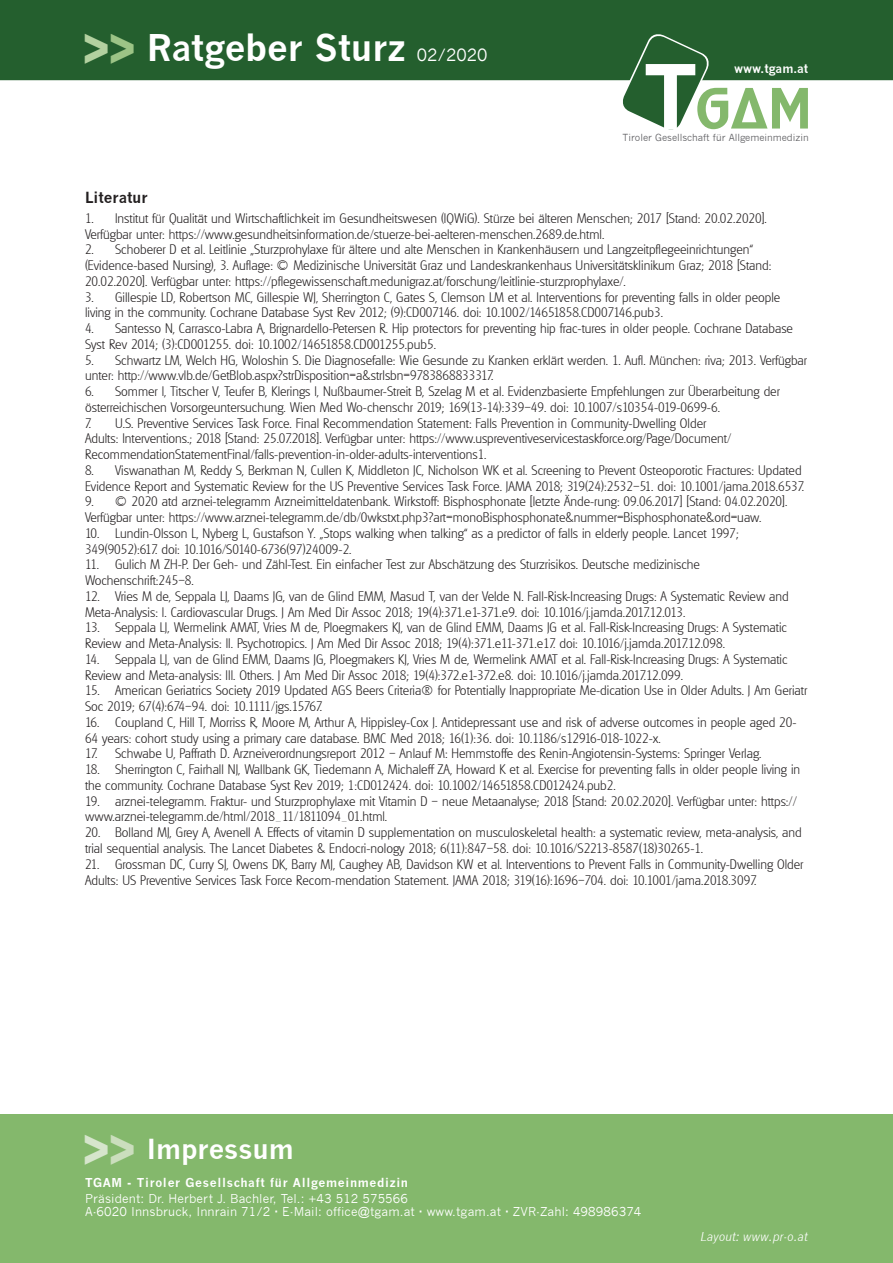
<style>
.page{position:relative;width:893px;height:1263px;background:#fff}
.page>*{position:absolute;margin:0;border:0;box-sizing:border-box;transform-origin:0 0}
.t1{font:700 87.6px "News Gothic";color:#fff}
.t2{font:700 36px "News Gothic";color:#fff}
.t3{font:700 27px "News Gothic";color:#fff}
.t4{font:700 15px "News Gothic";color:#231f20}
.t5{font:200 13.5px/15.8px "Glasgow";color:#231f20}
.t6{font:12px/13.5px "News Gothic";letter-spacing:.01em;color:#fff}
.t7{font:700 12px "News Gothic";letter-spacing:.06em;color:#fff}
.t8{font:italic 12px "News Gothic";color:#fff}
.t9{font:700 12px "News Gothic";color:#fff}
.t10{font:9.6px "News Gothic";letter-spacing:-.005em;color:#636366}
.s1{font-family:"Helvetica Neue LT Pro";font-weight:900;font-stretch:condensed;font-size:56.25px;color:#b3d1a0}
.s2{font-family:"Helvetica Neue LT Pro";font-weight:900;font-stretch:condensed;font-size:56.25px;color:#9cc486}
.s3{font-weight:400;font-size:16.5px}
.s4{font-family:"Helvetica Neue LT Pro";font-weight:900;font-stretch:condensed;font-size:56.25px;color:#d6e5cc}
.s5{font-family:"Helvetica Neue LT Pro";font-weight:900;font-stretch:condensed;font-size:56.25px;color:#cbdebd}
</style>
<div class="page">
<div style="left:0;top:0;width:893px;height:80px;background:#245f2e"></div>
<svg style="left:617px;top:34px;width:191px;height:96px"></svg>
<div style="left:0;top:1114px;width:893px;height:149px;background:#84b86c"></div>
<h2 class="t2" style="left:83px;top:26px;width:406px"><span class="s1">&gt;</span><span class="s2">&gt;</span> Ratgeber Sturz <span class="s3">02/2020</span></h2>
<h1 class="t1" style="left:643px;top:44px;width:57px">T</h1>
<p class="t9" style="left:734px;top:61px;width:76px">www.tgam.at</p>
<p class="t10" style="left:622px;top:132px;width:188px">Tiroler Gesellschaft für Allgemeinmedizin</p>
<p class="t4" style="left:85px;top:188px;width:64px">Literatur</p>
<p class="t5" style="left:85px;top:210px;width:683px">1. Institut für Qualität und Wirtschaftlichkeit im Gesundheitswesen (IQWiG). Stürze bei älteren Menschen; 2017 [Stand: 20.02.2020].<br>Verfügbar unter: https://www.gesundheitsinformation.de/stuerze-bei-aelteren-menschen.2689.de.html.</p>
<p class="t5" style="left:85px;top:242px;width:688px">2. Schoberer D et al. Leitlinie „Sturzprohylaxe für ältere und alte Menschen in Krankenhäusern und Langzeitpflegeeinrichtungen“ (Evidence-based Nursing), 3. Auflage: © Medizinische Universität Graz und Landeskrankenhaus Universitätsklinikum Graz; 2018 [Stand:<br>20.02.2020]. Verfügbar unter: https://pflegewissenschaft.medunigraz.at/forschung/leitlinie-sturzprophylaxe/.</p>
<p class="t5" style="left:85px;top:289px;width:697px">3. Gillespie LD, Robertson MC, Gillespie WJ, Sherrington C, Gates S, Clemson LM et al. Interventions for preventing falls in older people living in the community. Cochrane Database Syst Rev 2012; (9):CD007146. doi: 10.1002/14651858.CD007146.pub3.</p>
<p class="t5" style="left:85px;top:320px;width:709px">4. Santesso N, Carrasco-Labra A, Brignardello-Petersen R. Hip protectors for preventing hip frac-tures in older people. Cochrane Database<br>Syst Rev 2014; (3):CD001255. doi: 10.1002/14651858.CD001255.pub5.</p>
<p class="t5" style="left:85px;top:352px;width:724px">5. Schwartz LM, Welch HG, Woloshin S. Die Diagnosefalle: Wie Gesunde zu Kranken erklärt werden. 1. Aufl. München: riva; 2013. Verfügbar unter: http://www.vlb.de/GetBlob.aspx?strDisposition=a&amp;strIsbn=9783868833317.</p>
<p class="t5" style="left:85px;top:383px;width:696px">6. Sommer I, Titscher V, Teufer B, Klerings I, Nußbaumer-Streit B, Szelag M et al. Evidenzbasierte Empfehlungen zur Überarbeitung der österreichischen Vorsorgeuntersuchung. Wien Med Wo-chenschr 2019; 169(13-14):339–49. doi: 10.1007/s10354-019-0699-6.</p>
<p class="t5" style="left:85px;top:415px;width:648px">7. U.S. Preventive Services Task Force. Final Recommendation Statement: Falls Prevention in Community-Dwelling Older<br>Adults: Interventions.; 2018 [Stand: 25.07.2018]. Verfügbar unter: https://www.uspreventiveservicestaskforce.org/Page/Document/<br>RecommendationStatementFinal/falls-prevention-in-older-adults-interventions1.</p>
<p class="t5" style="left:85px;top:462px;width:721px">8. Viswanathan M, Reddy S, Berkman N, Cullen K, Middleton JC, Nicholson WK et al. Screening to Prevent Osteoporotic Fractures: Updated<br>Evidence Report and Systematic Review for the US Preventive Services Task Force. JAMA 2018; 319(24):2532–51. doi: 10.1001/jama.2018.6537.</p>
<p class="t5" style="left:85px;top:494px;width:704px">9. © 2020 atd arznei-telegramm Arzneimitteldatenbank. Wirkstoff: Bisphosphonate [letzte Ände-rung: 09.06.2017] [Stand: 04.02.2020].<br>Verfügbar unter: https://www.arznei-telegramm.de/db/0wkstxt.php3?art=monoBisphosphonate&amp;nummer=Bisphosphonate&amp;ord=uaw.</p>
<p class="t5" style="left:85px;top:525px;width:655px">10. Lundin-Olsson L, Nyberg L, Gustafson Y. „Stops walking when talking“ as a predictor of falls in elderly people. Lancet 1997;<br>349(9052):617. doi: 10.1016/S0140-6736(97)24009-2.</p>
<p class="t5" style="left:85px;top:557px;width:616px">11. Gulich M ZH-P. Der Geh- und Zähl-Test. Ein einfacher Test zur Abschätzung des Sturzrisikos. Deutsche medizinische<br>Wochenschrift:245–8.</p>
<p class="t5" style="left:85px;top:588px;width:705px">12. Vries M de, Seppala LJ, Daams JG, van de Glind EMM, Masud T, van der Velde N. Fall-Risk-Increasing Drugs: A Systematic Review and<br>Meta-Analysis: I. Cardiovascular Drugs. J Am Med Dir Assoc 2018; 19(4):371.e1-371.e9. doi: 10.1016/j.jamda.2017.12.013.</p>
<p class="t5" style="left:85px;top:620px;width:703px">13. Seppala LJ, Wermelink AMAT, Vries M de, Ploegmakers KJ, van de Glind EMM, Daams JG et al. Fall-Risk-Increasing Drugs: A Systematic<br>Review and Meta-Analysis: II. Psychotropics. J Am Med Dir Assoc 2018; 19(4):371.e11-371.e17. doi: 10.1016/j.jamda.2017.12.098.</p>
<p class="t5" style="left:85px;top:651px;width:704px">14. Seppala LJ, van de Glind EMM, Daams JG, Ploegmakers KJ, Vries M de, Wermelink AMAT et al. Fall-Risk-Increasing Drugs: A Systematic<br>Review and Meta-analysis: III. Others. J Am Med Dir Assoc 2018; 19(4):372.e1-372.e8. doi: 10.1016/j.jamda.2017.12.099.</p>
<p class="t5" style="left:85px;top:683px;width:724px">15. American Geriatrics Society 2019 Updated AGS Beers Criteria® for Potentially Inappropriate Me-dication Use in Older Adults. J Am Geriatr<br>Soc 2019; 67(4):674–94. doi: 10.1111/jgs.15767.</p>
<p class="t5" style="left:85px;top:714px;width:713px">16. Coupland C, Hill T, Morriss R, Moore M, Arthur A, Hippisley-Cox J. Antidepressant use and risk of adverse outcomes in people aged 20-<br>64 years: cohort study using a primary care database. BMC Med 2018; 16(1):36. doi: 10.1186/s12916-018-1022-x.</p>
<p class="t5" style="left:85px;top:746px;width:678px">17. Schwabe U, Paffrath D. Arzneiverordnungsreport 2012 – Anlauf M: Hemmstoffe des Renin-Angiotensin-Systems: Springer Verlag.</p>
<p class="t5" style="left:85px;top:761px;width:717px">18. Sherrington C, Fairhall NJ, Wallbank GK, Tiedemann A, Michaleff ZA, Howard K et al. Exercise for preventing falls in older people living in the community. Cochrane Database Syst Rev 2019; 1:CD012424. doi: 10.1002/14651858.CD012424.pub2.</p>
<p class="t5" style="left:85px;top:793px;width:713px">19. arznei-telegramm. Fraktur- und Sturzprophylaxe mit Vitamin D – neue Metaanalyse; 2018 [Stand: 20.02.2020]. Verfügbar unter: https:// www.arznei-telegramm.de/html/2018_11/1811094_01.html.</p>
<p class="t5" style="left:85px;top:824px;width:718px">20. Bolland MJ, Grey A, Avenell A. Effects of vitamin D supplementation on musculoskeletal health: a systematic review, meta-analysis, and trial sequential analysis. The Lancet Diabetes &amp; Endocri-nology 2018; 6(11):847–58. doi: 10.1016/S2213-8587(18)30265-1.</p>
<p class="t5" style="left:85px;top:856px;width:720px">21. Grossman DC, Curry SJ, Owens DK, Barry MJ, Caughey AB, Davidson KW et al. Interventions to Prevent Falls in Community-Dwelling Older<br>Adults: US Preventive Services Task Force Recom-mendation Statement. JAMA 2018; 319(16):1696–704. doi: 10.1001/jama.2018.3097.</p>
<h3 class="t3" style="left:83px;top:1133px;width:212px"><span class="s4">&gt;</span><span class="s5">&gt;</span> Impressum</h3>
<p class="t7" style="left:85px;top:1175px;width:325px">TGAM - Tiroler Gesellschaft für Allgemeinmedizin</p>
<p class="t6" style="left:85px;top:1191px;width:558px">Präsident: Dr. Herbert J. Bachler, Tel.: +43 512 575566<br>A-6020 Innsbruck, Innrain 71/2 E-Mail: office@tgam.at www.tgam.at ZVR-Zahl: 498986374</p>
<p class="t8" style="left:700px;top:1229px;width:109px">Layout: www.pr-o.at</p>
</div>
